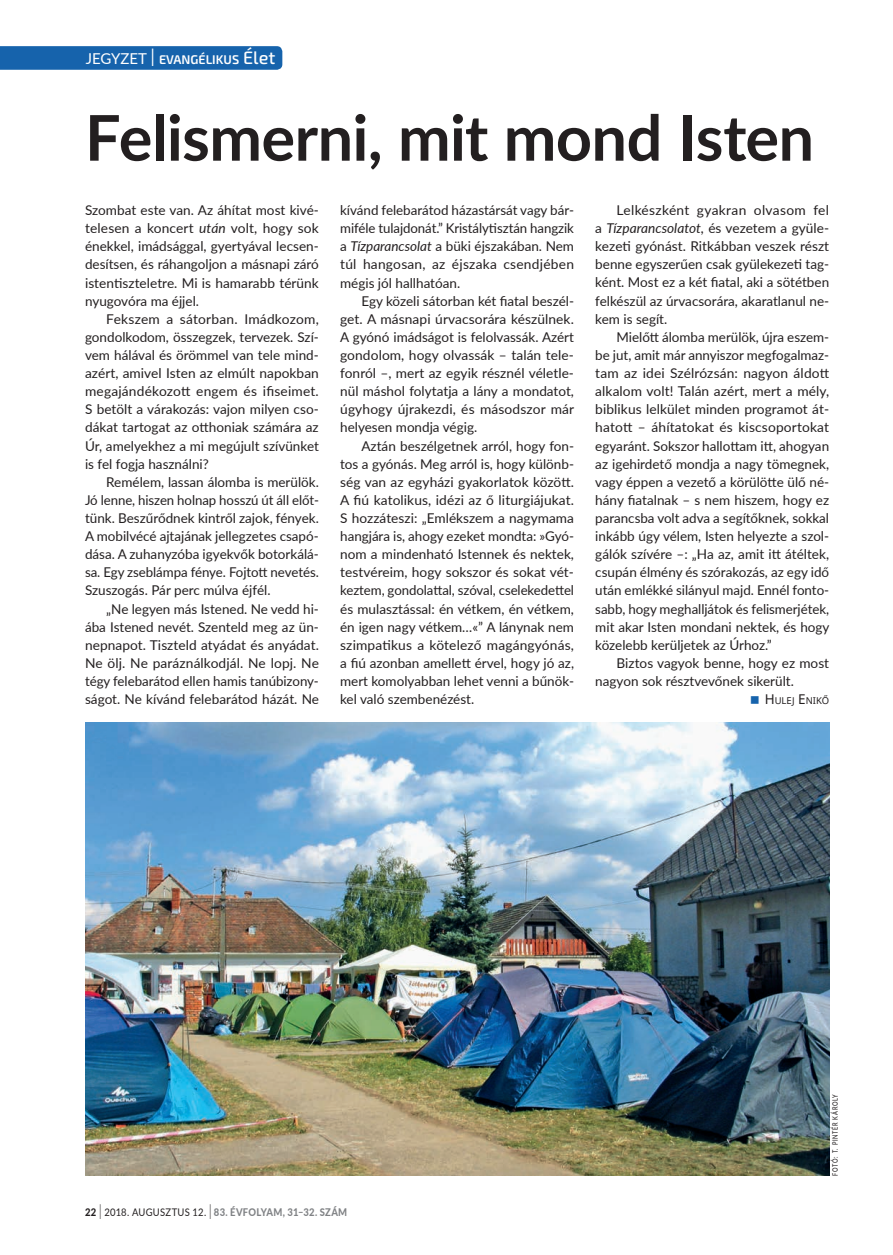
<style>
.page{position:relative;width:893px;height:1255px;background:#fff}
.page>*{position:absolute;margin:0;border:0;box-sizing:border-box;transform-origin:0 0}
.t1{font:700 63px "Lato";letter-spacing:-.01em;color:#231f20}
.t2{font:13.5px/18.1px "Lato";color:#231f20;text-align:justify}
.t3{font:600 12.6px "Exo 2";color:#fff}
.t4{font:800 10.5px "Lato";letter-spacing:.03em;color:#808285;scale:.9 1}
.t5{font:9.45px "Noto Sans";color:#231f20}
.t6{font:500 7.5px "Lato";letter-spacing:.13em;color:#231f20;scale:.75 1}
.s1{font-family:"Lato";font-weight:400;font-size:15px}
.s2{font-weight:300;font-size:25.2px}
.s3{font-weight:500;font-size:18px}
.s4{font-style:italic}
.s5{font-size:13.5px}
.s6{color:#231f20}
.s7{font-weight:300;font-size:21px;color:#231f20}
.s8{font-weight:400;color:#231f20}
</style>
<div class="page">
<svg style="left:0;top:46px;width:282px;height:24px;background:#1a65ad"></svg>
<img style="left:85px;top:722px;width:744px;height:453px">
<p class="t3" style="left:86px;top:52px;width:191px"><span class="s1">JEGYZET</span> <span class="s2">I</span> EVANGÉLIKUS <span class="s3">Élet</span></p>
<h1 class="t1" style="left:85px;top:91px;width:730px">Felismerni, mit mond Isten</h1>
<p class="t2" style="left:85px;top:200px;width:235px">Szombat este van. Az áhítat most kivé&shy;telesen a koncert <span class="s4">után</span> volt, hogy sok énekkel, imádsággal, gyertyával lecsen&shy;desítsen, és ráhangoljon a másnapi záró istentiszteletre. Mi is hamarabb térünk nyugovóra ma éjjel.</p>
<p class="t2" style="left:85px;top:309px;width:235px;text-indent:21px">Fekszem a sátorban. Imádkozom, gondolkodom, összegzek, tervezek. Szí&shy;vem hálával és örömmel van tele mind&shy;azért, amivel Isten az elmúlt napokban megajándékozott engem és ifiseimet.<br>S betölt a várakozás: vajon milyen cso&shy;dákat tartogat az otthoniak számára az Úr, amelyekhez a mi megújult szívünket is fel fogja használni?</p>
<p class="t2" style="left:85px;top:472px;width:235px;text-indent:21px">Remélem, lassan álomba is merülök.<br>Jó lenne, hiszen holnap hosszú út áll előt&shy;tünk. Beszűrődnek kintről zajok, fények.<br>A mobilvécé ajtajának jellegzetes csapó&shy;dása. A zuhanyzóba igyekvők botorkálá&shy;sa. Egy zseblámpa fénye. Fojtott nevetés.<br>Szuszogás. Pár perc múlva éjfél.</p>
<p class="t2" style="left:85px;top:599px;width:235px;text-indent:21px">„Ne legyen más Istened. Ne vedd hi&shy;ába Istened nevét. Szenteld meg az ün&shy;nepnapot. Tiszteld atyádat és anyádat.<br>Ne ölj. Ne paráználkodjál. Ne lopj. Ne tégy felebarátod ellen hamis tanúbizony&shy;ságot. Ne kívánd felebarátod házát. Ne</p>
<p class="t2" style="left:340px;top:200px;width:235px">kívánd felebarátod házastársát vagy bár&shy;miféle tulajdonát.” Kristálytisztán hangzik a <span class="s4">Tízparancsolat</span> a büki éjszakában. Nem túl hangosan, az éjszaka csendjében mégis jól hallhatóan.</p>
<p class="t2" style="left:340px;top:291px;width:236px;text-indent:21px">Egy közeli sátorban két fiatal beszél&shy;get. A másnapi úrvacsorára készülnek.<br>A gyónó imádságot is felolvassák. Azért gondolom, hogy olvassák – talán tele&shy;fonról –, mert az egyik résznél véletle&shy;nül máshol folytatja a lány a mondatot, úgyhogy újrakezdi, és másodszor már helyesen mondja végig.</p>
<p class="t2" style="left:340px;top:436px;width:235px;text-indent:21px">Aztán beszélgetnek arról, hogy fon&shy;tos a gyónás. Meg arról is, hogy különb&shy;ség van az egyházi gyakorlatok között.<br>A fiú katolikus, idézi az ő liturgiájukat.<br>S hozzáteszi: „Emlékszem a nagymama hangjára is, ahogy ezeket mondta: »Gyó&shy;nom a mindenható Istennek és nektek, testvéreim, hogy sokszor és sokat vét&shy;keztem, gondolattal, szóval, cselekedettel és mulasztással: én vétkem, én vétkem, én igen nagy vétkem…«” A lánynak nem szimpatikus a kötelező magángyónás, a fiú azonban amellett érvel, hogy jó az, mert komolyabban lehet venni a bűnök&shy;kel való szembenézést.</p>
<p class="t2" style="left:595px;top:200px;width:235px;text-indent:21px">Lelkészként gyakran olvasom fel a <span class="s4">Tízparancsolatot,</span> és vezetem a gyüle&shy;kezeti gyónást. Ritkábban veszek részt benne egyszerűen csak gyülekezeti tag&shy;ként. Most ez a két fiatal, aki a sötétben felkészül az úrvacsorára, akaratlanul ne&shy;kem is segít.</p>
<p class="t2" style="left:595px;top:327px;width:236px;text-indent:21px">Mielőtt álomba merülök, újra eszem&shy;be jut, amit már annyiszor megfogalmaz&shy;tam az idei Szélrózsán: nagyon áldott alkalom volt! Talán azért, mert a mély, biblikus lelkület minden programot át&shy;hatott – áhítatokat és kiscsoportokat egyaránt. Sokszor hallottam itt, ahogyan az igehirdető mondja a nagy tömegnek, vagy éppen a vezető a körülötte ülő né&shy;hány fiatalnak – s nem hiszem, hogy ez parancsba volt adva a segítőknek, sokkal inkább úgy vélem, Isten helyezte a szol&shy;gálók szívére –: „Ha az, amit itt átéltek, csupán élmény és szórakozás, az egy idő után emlékké silányul majd. Ennél fonto&shy;sabb, hogy meghalljátok és felismerjétek, mit akar Isten mondani nektek, és hogy közelebb kerüljetek az Úrhoz.”</p>
<p class="t2" style="left:595px;top:653px;width:235px;text-indent:21px">Biztos vagyok benne, hogy ez most nagyon sok résztvevőnek sikerült.</p>
<p class="t5" style="left:765px;top:694px;width:66px"><span class="s5">H</span>ULEJ <span class="s5">E</span> NIKŐ</p>
<p class="t4" style="left:85px;top:1203px;width:293px"><span class="s6">22</span> <span class="s7">I</span> <span class="s8">2018. AUGUSZTUS 12.</span> <span class="s7">I</span> 83. ÉVFOLYAM, 31–32. SZÁM</p>
<p class="t6" style="left:830px;top:1175px;width:110px;rotate:-90deg">FOTÓ: T. PINTÉR KÁROLY</p>
</div>
